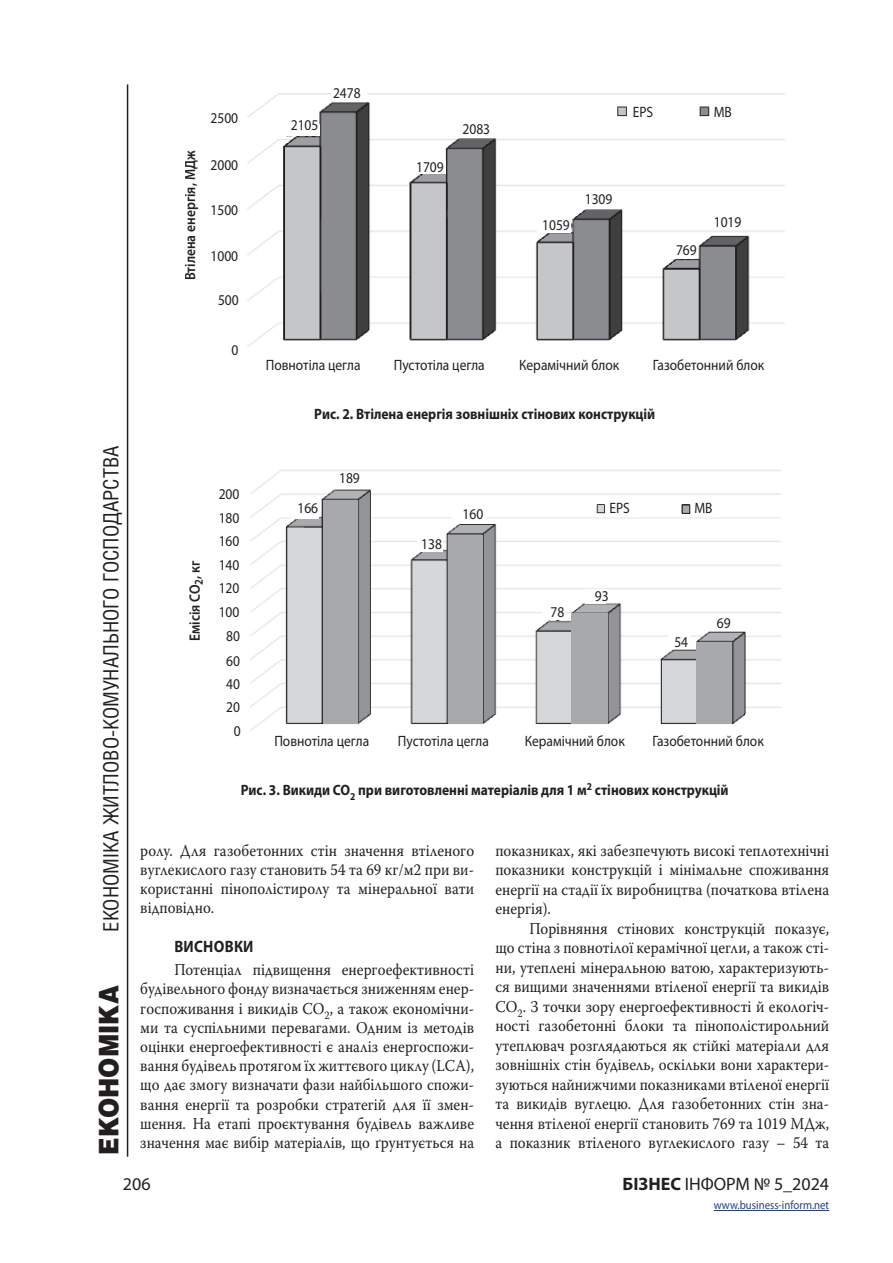
<style>
.page{position:relative;width:893px;height:1263px;background:#fff}
.page>*{position:absolute;margin:0;border:0;box-sizing:border-box;transform-origin:0 0}
.t1{font:900 27px "Helios";color:#231f20;scale:.9 1}
.t2{font:21px "Helios Cond";color:#231f20}
.t3{font:18px "Myriad Pro";color:#231f20}
.Osnova{font:16.5px/19.5px "Warnock Pro";color:#231f20;text-align:justify;scale:.9 1}
.Glavka{font:700 16.5px "Myriad Pro";letter-spacing:.02em;color:#231f20;scale:.9 1}
.t4{font:15px/23.9px "Myriad Pro";color:#231f20;text-align:center;scale:.9 1}
.Title_table{font:700 15px "Myriad Pro";color:#231f20;scale:.9 1}
.t5{font:600 15px "Myriad Pro";color:#231f20;scale:.9 1}
.t6{font:12px "Myriad Pro";color:#253f8e;scale:.9 1}
.s1{font-weight:700}
</style>
<div class="page">
<hr style="left:127px;top:84px;width:1px;height:1073px;background:#231f20">
<hr style="left:714px;top:1210px;width:115px;height:1px;background:#253f8e">
<img style="left:247px;top:93px;width:538px;height:254px">
<div style="left:629px;top:102px;width:33px;height:18px;background:#fff"></div>
<div style="left:711px;top:102px;width:27px;height:21px;background:#fff"></div>
<div style="left:283px;top:125px;width:36px;height:11px;background:#fff"></div>
<div style="left:331px;top:88px;width:35px;height:14px;background:#fff"></div>
<div style="left:410px;top:161px;width:36px;height:13px;background:#fff"></div>
<div style="left:457px;top:120px;width:37px;height:16px;background:#fff"></div>
<div style="left:537px;top:220px;width:33px;height:13px;background:#fff"></div>
<div style="left:582px;top:195px;width:41px;height:13px;background:#fff"></div>
<div style="left:663px;top:244px;width:32px;height:15px;background:#fff"></div>
<div style="left:708px;top:213px;width:38px;height:17px;background:#fff"></div>
<img style="left:250px;top:470px;width:531px;height:261px">
<div style="left:606px;top:500px;width:28px;height:16px;background:#fff"></div>
<div style="left:691px;top:500px;width:26px;height:16px;background:#fff"></div>
<div style="left:323px;top:500px;width:35px;height:224px;background:#a8a9ad"></div>
<div style="left:448px;top:535px;width:35px;height:189px;background:#a8a9ad"></div>
<div style="left:571px;top:614px;width:37px;height:110px;background:#a8a9ad"></div>
<div style="left:696px;top:642px;width:36px;height:82px;background:#a8a9ad"></div>
<div style="left:682px;top:505px;width:8px;height:8px;background:#a8a9ad"></div>
<div style="left:682px;top:505px;width:8px;height:9px;border:1px solid #231f20"></div>
<div style="left:291px;top:502px;width:27px;height:16px;background:#fff"></div>
<div style="left:339px;top:472px;width:26px;height:17px;background:#fff"></div>
<div style="left:417px;top:535px;width:26px;height:17px;background:#fff"></div>
<div style="left:452px;top:500px;width:34px;height:18px;background:#fff"></div>
<div style="left:542px;top:607px;width:22px;height:12px;background:#fff"></div>
<div style="left:586px;top:589px;width:20px;height:14px;background:#fff"></div>
<div style="left:668px;top:632px;width:22px;height:17px;background:#fff"></div>
<div style="left:714px;top:614px;width:20px;height:16px;background:#fff"></div>
<p class="t2" style="left:98px;top:931px;width:488px;rotate:-90deg">ЕКОНОМІКА ЖИТЛОВО-КОМУНАЛЬНОГО ГОСПОДАРСТВА</p>
<h1 class="t1" style="left:92px;top:1154px;width:189px;rotate:-90deg">ЕКОНОМІКА</h1>
<p class="t5" style="left:181px;top:280px;width:145px;rotate:-90deg">Втілена енергія, МДж</p>
<p class="t4" style="left:210px;top:106px;width:32px">2500</p>
<p class="t4" style="left:210px;top:152px;width:32px">2000</p>
<p class="t4" style="left:210px;top:198px;width:32px">1500</p>
<p class="t4" style="left:210px;top:243px;width:32px">1000</p>
<p class="t4" style="left:218px;top:288px;width:25px">500</p>
<p class="t4" style="left:231px;top:337px;width:9px">0</p>
<p class="t4" style="left:291px;top:113px;width:32px">2105</p>
<p class="t4" style="left:333px;top:80px;width:32px">2478</p>
<p class="t4" style="left:416px;top:154px;width:32px">1709</p>
<p class="t4" style="left:462px;top:116px;width:32px">2083</p>
<p class="t4" style="left:633px;top:99px;width:24px">EPS</p>
<p class="t4" style="left:714px;top:99px;width:22px">MB</p>
<p class="t4" style="left:542px;top:213px;width:32px">1059</p>
<p class="t4" style="left:585px;top:187px;width:32px">1309</p>
<p class="t4" style="left:676px;top:238px;width:25px">769</p>
<p class="t4" style="left:714px;top:209px;width:32px">1019</p>
<p class="t4" style="left:266px;top:352px;width:107px">Повнотіла цегла</p>
<p class="t4" style="left:394px;top:352px;width:103px">Пустотіла цегла</p>
<p class="t4" style="left:519px;top:352px;width:113px">Керамічний блок</p>
<p class="t4" style="left:653px;top:352px;width:125px">Газобетонний блок</p>
<p class="Title_table" style="left:314px;top:404px;width:380px">Рис. 2. Втілена енергія зовнішніх стінових конструкцій</p>
<p class="t5" style="left:185px;top:641px;width:91px;rotate:-90deg">Емісія СО<sub>2</sub>, кг</p>
<p class="t4" style="left:219px;top:481px;width:25px">200<br>180<br>160<br>140<br>120<br>100<br>80<br>60</p>
<p class="t4" style="left:226px;top:672px;width:18px;line-height:23.4px">40<br>20<br>0</p>
<p class="t4" style="left:297px;top:496px;width:25px">166</p>
<p class="t4" style="left:339px;top:466px;width:25px">189</p>
<p class="t4" style="left:421px;top:531px;width:25px">138</p>
<p class="t4" style="left:462px;top:501px;width:25px">160</p>
<p class="t4" style="left:551px;top:600px;width:17px">78</p>
<p class="t4" style="left:609px;top:496px;width:24px">EPS</p>
<p class="t4" style="left:694px;top:496px;width:22px">MB</p>
<p class="t4" style="left:595px;top:584px;width:17px">93</p>
<p class="t4" style="left:674px;top:630px;width:17px">54</p>
<p class="t4" style="left:717px;top:611px;width:17px">69</p>
<p class="t4" style="left:274px;top:729px;width:107px">Повнотіла цегла</p>
<p class="t4" style="left:398px;top:729px;width:103px">Пустотіла цегла</p>
<p class="t4" style="left:525px;top:729px;width:113px">Керамічний блок</p>
<p class="t4" style="left:652px;top:729px;width:125px">Газобетонний блок</p>
<p class="Title_table" style="left:241px;top:780px;width:544px">Рис. 3. Викиди СО<sub>2</sub> при виготовленні матеріалів для 1 м<sup>2</sup> стінових конструкцій</p>
<p class="Osnova" style="left:140px;top:840px;width:372px">ролу. Для газобетонних стін значення втіленого вуглекислого газу становить 54 та 69 кг/м2 при ви&shy;користанні пінополістиролу та мінеральної вати відповідно.</p>
<p class="Glavka" style="left:174px;top:935px;width:90px">ВИСНОВКИ</p>
<p class="Osnova" style="left:140px;top:960px;width:372px;text-indent:34px">Потенціал підвищення енергоефективності будівельного фонду визначається зниженням енер&shy;госпоживання і викидів CO<sub>2</sub>, а також економічни&shy;ми та суспільними перевагами. Одним із методів оцінки енергоефективності є аналіз енергоспожи&shy;вання будівель протягом їх життєвого циклу (LCA), що дає змогу визначати фази найбільшого спожи&shy;вання енергії та розробки стратегій для її змен&shy;шення. На етапі проєктування будівель важливе значення має вибір матеріалів, що ґрунтується на</p>
<p class="Osnova" style="left:495px;top:840px;width:372px">показниках, які забезпечують високі теплотехнічні показники конструкцій і мінімальне споживання енергії на стадії їх виробництва (початкова втілена енергія).</p>
<p class="Osnova" style="left:495px;top:918px;width:372px;text-indent:34px">Порівняння стінових конструкцій показує, що стіна з повнотілої керамічної цегли, а також сті&shy;ни, утеплені мінеральною ватою, характеризують&shy;ся вищими значеннями втіленої енергії та викидів СО<sub>2</sub>. З точки зору енергоефективності й екологіч&shy;ності газобетонні блоки та пінополістирольний утеплювач розглядаються як стійкі матеріали для зовнішніх стін будівель, оскільки вони характери&shy;зуються найнижчими показниками втіленої енергії та викидів вуглецю. Для газобетонних стін зна&shy;чення втіленої енергії становить 769 та 1019 МДж, а показник втіленого вуглекислого газу – 54 та</p>
<p class="t3" style="left:123px;top:1173px;width:29px">206</p>
<p class="t3" style="left:623px;top:1173px;width:208px"><span class="s1">БІЗНЕС</span> ІНФОРМ № 5_2024</p>
<p class="t6" style="left:714px;top:1198px;width:130px">www.business-inform.net</p>
</div>
